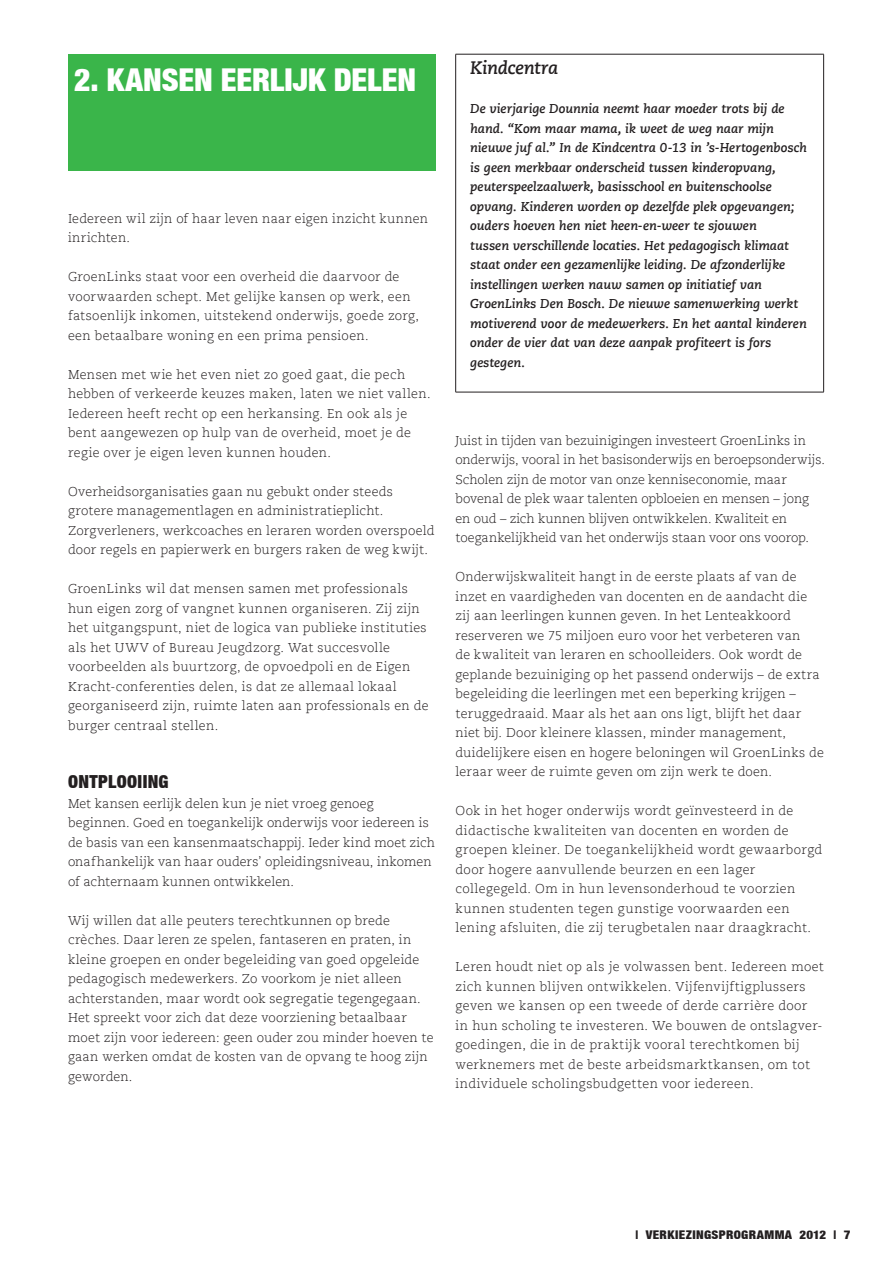
<style>
.page{position:relative;width:893px;height:1263px;background:#fff}
.page>*{position:absolute;margin:0;border:0;box-sizing:border-box;transform-origin:0 0}
.t1{font:900 condensed 31.5px "Helvetica Neue LT";color:#fff}
.t2{font:900 condensed 18px "Helvetica Neue LT";color:#231f20}
.t3{font:italic 700 18px "Caecilia LT Light";letter-spacing:-.02em;color:#231f20}
.t4{font:12.75px/19.5px "Caecilia LT Light";letter-spacing:.02em;color:#231f20}
.t5{font:italic 700 12.75px/19.5px "Caecilia LT Light";color:#231f20}
.t6{font:12.75px/19.5px "Caecilia LT Light";letter-spacing:-.005em;color:#231f20}
.t7{font:900 condensed 12px "Helvetica Neue LT";letter-spacing:.025em;color:#231f20;scale:1.07 1}
</style>
<div class="page">
<div style="left:68px;top:54px;width:368px;height:116px;background:#3ab54a"></div>
<hr style="left:455px;top:54px;width:369px;height:1px;background:#231f20">
<hr style="left:455px;top:54px;width:1px;height:338px;background:#231f20">
<hr style="left:823px;top:54px;width:1px;height:338px;background:#231f20">
<hr style="left:455px;top:392px;width:369px;height:1px;background:#231f20">
<h1 class="t1" style="left:74px;top:60px;width:51px">2. KANSEN</h1>
<h1 class="t1" style="left:221px;top:60px;width:178px">EERLIJK DELEN</h1>
<p class="t4" style="left:68px;top:209px;width:361px">Iedereen wil zijn of haar leven naar eigen inzicht kunnen inrichten.</p>
<p class="t4" style="left:68px;top:267px;width:353px">GroenLinks staat voor een overheid die daarvoor de voorwaarden schept. Met gelijke kansen op werk, een fatsoenlijk inkomen, uitstekend onderwijs, goede zorg, een betaalbare woning en een prima pensioen.</p>
<p class="t4" style="left:68px;top:365px;width:364px">Mensen met wie het even niet zo goed gaat, die pech hebben of verkeerde keuzes maken, laten we niet vallen.<br>Iedereen heeft recht op een herkansing. En ook als je bent aangewezen op hulp van de overheid, moet je de regie over je eigen leven kunnen houden.</p>
<p class="t4" style="left:68px;top:482px;width:368px">Overheidsorganisaties gaan nu gebukt onder steeds grotere managementlagen en administratieplicht.<br>Zorgverleners, werkcoaches en leraren worden overspoeld door regels en papierwerk en burgers raken de weg kwijt.</p>
<p class="t4" style="left:68px;top:579px;width:362px">GroenLinks wil dat mensen samen met professionals hun eigen zorg of vangnet kunnen organiseren. Zij zijn het uitgangspunt, niet de logica van publieke instituties als het UWV of Bureau Jeugdzorg. Wat succesvolle voorbeelden als buurtzorg, de opvoedpoli en de Eigen Kracht-conferenties delen, is dat ze allemaal lokaal georganiseerd zijn, ruimte laten aan professionals en de burger centraal stellen.</p>
<h2 class="t2" style="left:68px;top:771px;width:59px">ONTPLOOIING</h2>
<p class="t4" style="left:68px;top:794px;width:369px">Met kansen eerlijk delen kun je niet vroeg genoeg beginnen. Goed en toegankelijk onderwijs voor iedereen is de basis van een kansenmaatschappij. Ieder kind moet zich onafhankelijk van haar ouders’ opleidingsniveau, inkomen of achternaam kunnen ontwikkelen.</p>
<p class="t4" style="left:68px;top:911px;width:367px">Wij willen dat alle peuters terechtkunnen op brede crèches. Daar leren ze spelen, fantaseren en praten, in kleine groepen en onder begeleiding van goed opgeleide pedagogisch medewerkers. Zo voorkom je niet alleen achterstanden, maar wordt ook segregatie tegengegaan.<br>Het spreekt voor zich dat deze voorziening betaalbaar moet zijn voor iedereen: geen ouder zou minder hoeven te gaan werken omdat de kosten van de opvang te hoog zijn geworden.</p>
<h2 class="t3" style="left:470px;top:57px;width:90px">Kindcentra</h2>
<p class="t5" style="left:470px;top:99px;width:338px">De vierjarige Dounnia neemt haar moeder trots bij de hand. “Kom maar mama, ik weet de weg naar mijn nieuwe juf al.” In de Kindcentra 0-13 in ’s-Hertogenbosch is geen merkbaar onderscheid tussen kinderopvang, peuterspeelzaalwerk, basisschool en buitenschoolse opvang. Kinderen worden op dezelfde plek opgevangen; ouders hoeven hen niet heen-en-weer te sjouwen<br>tussen verschillende locaties. Het pedagogisch klimaat staat onder een gezamenlijke leiding. De afzonderlijke instellingen werken nauw samen op initiatief van GroenLinks Den Bosch. De nieuwe samenwerking werkt motiverend voor de medewerkers. En het aantal kinderen onder de vier dat van deze aanpak profiteert is fors gestegen.</p>
<p class="t6" style="left:455px;top:431px;width:371px">Juist in tijden van bezuinigingen investeert GroenLinks in onderwijs, vooral in het basisonderwijs en beroepsonderwijs.<br>Scholen zijn de motor van onze kenniseconomie, maar bovenal de plek waar talenten opbloeien en mensen – jong en oud – zich kunnen blijven ontwikkelen. Kwaliteit en toegankelijkheid van het onderwijs staan voor ons voorop.</p>
<p class="t4" style="left:455px;top:567px;width:370px">Onderwijskwaliteit hangt in de eerste plaats af van de inzet en vaardigheden van docenten en de aandacht die zij aan leerlingen kunnen geven. In het Lenteakkoord reserveren we 75 miljoen euro voor het verbeteren van<br>de kwaliteit van leraren en schoolleiders. Ook wordt de geplande bezuiniging op het passend onderwijs – de extra begeleiding die leerlingen met een beperking krijgen – teruggedraaid. Maar als het aan ons ligt, blijft het daar niet bij. Door kleinere klassen, minder management, duidelijkere eisen en hogere beloningen wil GroenLinks de leraar weer de ruimte geven om zijn werk te doen.</p>
<p class="t4" style="left:455px;top:801px;width:368px">Ook in het hoger onderwijs wordt geïnvesteerd in de didactische kwaliteiten van docenten en worden de groepen kleiner. De toegankelijkheid wordt gewaarborgd door hogere aanvullende beurzen en een lager collegegeld. Om in hun levensonderhoud te voorzien kunnen studenten tegen gunstige voorwaarden een lening afsluiten, die zij terugbetalen naar draagkracht.</p>
<p class="t4" style="left:455px;top:957px;width:370px">Leren houdt niet op als je volwassen bent. Iedereen moet zich kunnen blijven ontwikkelen. Vijfenvijftigplussers geven we kansen op een tweede of derde carrière door<br>in hun scholing te investeren. We bouwen de ontslagver&shy;goedingen, die in de praktijk vooral terechtkomen bij werknemers met de beste arbeidsmarktkansen, om tot individuele scholingsbudgetten voor iedereen.</p>
<p class="t7" style="left:635px;top:1227px;width:61px">| VERKIEZINGSP</p>
<p class="t7" style="left:726px;top:1227px;width:118px">ROG RAMMA 2012 | 7</p>
</div>
